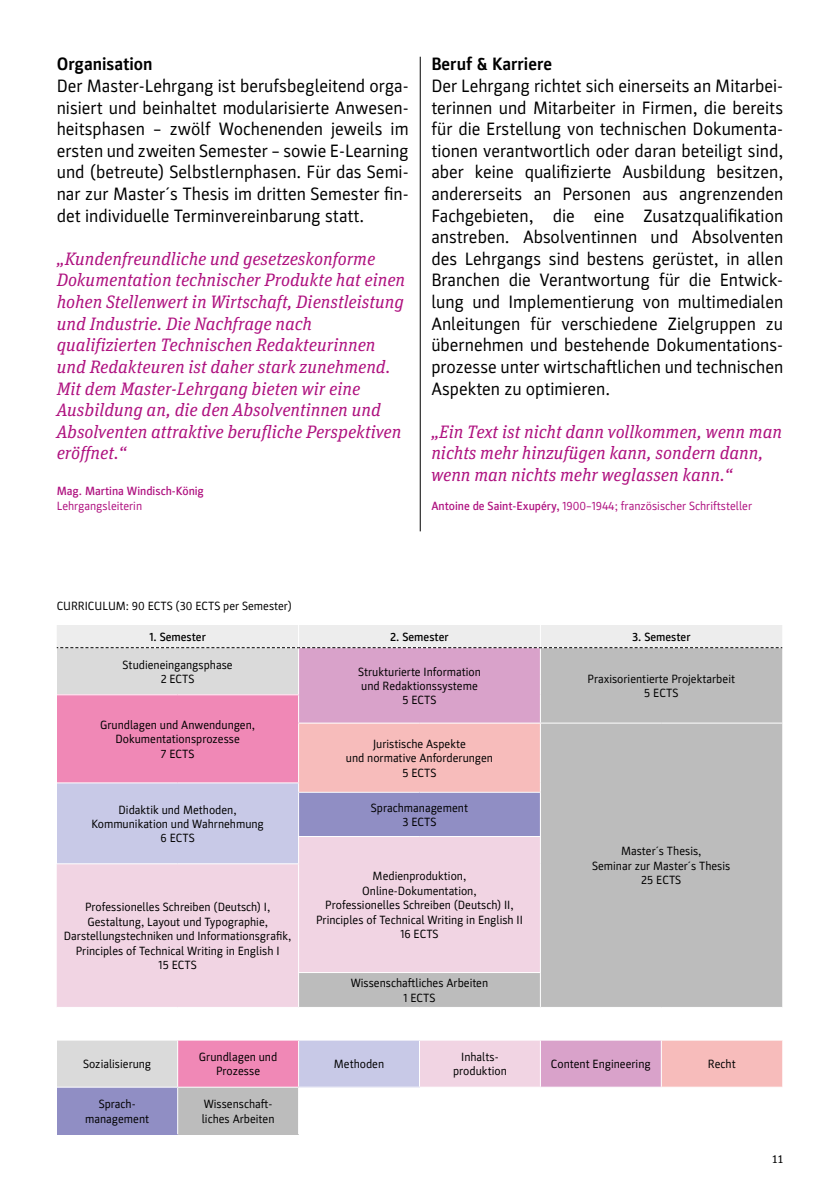
<style>
.page{position:relative;width:840px;height:1191px;background:#fff}
.page>*{position:absolute;margin:0;border:0;box-sizing:border-box;transform-origin:0 0}
.t1{font:18px/21.6px "Parka";color:#000;text-align:justify}
.t2{font:italic 18px/21.6px "Unit Slab OT";color:#af1280}
.t3{font:700 18px "Parka";color:#000}
.t4{font:12px/14.4px "Parka";color:#000;text-align:center}
.t5{font:12px "Parka";color:#af1280}
.t6{font:500 12px "Parka";color:#000}
.t7{font:500 12px "Parka";color:#af1280}
.t8{font:12px "Unit Slab OT";color:#000}
.s1{font-weight:500}
</style>
<div class="page">
<div style="left:57px;top:647px;width:241px;height:48px;background:#dadada"></div>
<svg style="left:299px;top:648px;width:482px;height:74px;background:#caafc2"></svg>
<div style="left:57px;top:695px;width:241px;height:88px;background:#f088b6"></div>
<svg style="left:299px;top:723px;width:482px;height:363px;background:#cfbfc1"></svg>
<div style="left:57px;top:783px;width:241px;height:80px;background:#c8c9e7"></div>
<div style="left:298px;top:792px;width:242px;height:44px;background:#908ec4"></div>
<div style="left:298px;top:836px;width:242px;height:136px;background:#f1d4e3"></div>
<svg style="left:57px;top:864px;width:482px;height:222px;fill:#f1d4e3"></svg>
<div style="left:57px;top:1040px;width:120px;height:47px;background:#dadada"></div>
<div style="left:177px;top:1040px;width:121px;height:47px;background:#f088b6"></div>
<div style="left:298px;top:1040px;width:121px;height:47px;background:#c8c9e7"></div>
<div style="left:57px;top:1087px;width:120px;height:47px;background:#908ec4"></div>
<div style="left:177px;top:1087px;width:121px;height:47px;background:#bcbcbc"></div>
<hr style="left:539px;top:648px;width:1px;height:47px;background:#fff">
<svg style="left:539px;top:695px;width:1px;height:27px"></svg>
<hr style="left:57px;top:694px;width:120px;height:1px;background:#fff">
<hr style="left:177px;top:694px;width:122px;height:1px;background:#fff">
<hr style="left:539px;top:723px;width:1px;height:60px;background:#fff">
<hr style="left:57px;top:782px;width:120px;height:1px;background:#fff">
<hr style="left:177px;top:782px;width:122px;height:1px;background:#fff">
<hr style="left:298px;top:792px;width:121px;height:1px;background:#fff">
<hr style="left:298px;top:793px;width:1px;height:43px;background:#fff">
<hr style="left:419px;top:792px;width:121px;height:1px;background:#fff">
<hr style="left:539px;top:793px;width:1px;height:43px;background:#fff">
<hr style="left:298px;top:836px;width:121px;height:1px;background:#fff">
<svg style="left:298px;top:837px;width:1px;height:26px"></svg>
<hr style="left:419px;top:836px;width:121px;height:1px;background:#fff">
<hr style="left:539px;top:863px;width:1px;height:109px;background:#fff">
<hr style="left:177px;top:863px;width:122px;height:1px;background:#fff">
<hr style="left:298px;top:864px;width:1px;height:108px;background:#fff">
<hr style="left:298px;top:972px;width:121px;height:1px;background:#fff">
<hr style="left:298px;top:973px;width:1px;height:34px;background:#fff">
<hr style="left:419px;top:972px;width:121px;height:1px;background:#fff">
<hr style="left:539px;top:973px;width:1px;height:34px;background:#fff">
<hr style="left:57px;top:1007px;width:120px;height:1px;background:#fff">
<hr style="left:177px;top:1007px;width:121px;height:1px;background:#fff">
<hr style="left:177px;top:1008px;width:1px;height:31px;background:#fff">
<hr style="left:298px;top:1007px;width:121px;height:1px;background:#fff">
<hr style="left:298px;top:1008px;width:1px;height:31px;background:#fff">
<hr style="left:419px;top:1007px;width:121px;height:1px;background:#fff">
<hr style="left:419px;top:1008px;width:1px;height:31px;background:#fff">
<hr style="left:540px;top:1007px;width:121px;height:1px;background:#fff">
<hr style="left:539px;top:1008px;width:1px;height:31px;background:#fff">
<hr style="left:661px;top:1007px;width:120px;height:1px;background:#fff">
<hr style="left:660px;top:1008px;width:1px;height:31px;background:#fff">
<hr style="left:57px;top:1039px;width:120px;height:1px;background:#fff">
<hr style="left:177px;top:1039px;width:121px;height:1px;background:#fff">
<hr style="left:177px;top:1040px;width:1px;height:46px;background:#fff">
<hr style="left:298px;top:1039px;width:121px;height:1px;background:#fff">
<hr style="left:298px;top:1040px;width:1px;height:46px;background:#fff">
<hr style="left:419px;top:1039px;width:121px;height:1px;background:#fff">
<hr style="left:419px;top:1040px;width:1px;height:46px;background:#fff">
<hr style="left:540px;top:1039px;width:121px;height:1px;background:#fff">
<hr style="left:539px;top:1040px;width:1px;height:46px;background:#fff">
<hr style="left:661px;top:1039px;width:120px;height:1px;background:#fff">
<hr style="left:660px;top:1040px;width:1px;height:46px;background:#fff">
<hr style="left:57px;top:1086px;width:120px;height:1px;background:#fff">
<hr style="left:177px;top:1086px;width:121px;height:1px;background:#fff">
<hr style="left:177px;top:1087px;width:1px;height:47px;background:#fff">
<hr style="left:298px;top:1086px;width:121px;height:1px;background:#fff">
<div style="left:57px;top:625px;width:724px;height:23px;background:#ededed"></div>
<hr style="left:419px;top:57px;width:1px;height:474px;background:#000">
<p class="t3" style="left:57px;top:54px;width:97px">Organisation</p>
<p class="t1" style="left:57px;top:75px;width:353px">Der Master-Lehrgang ist berufsbegleitend orga&shy;nisiert und beinhaltet modularisierte Anwesen&shy;heitsphasen – zwölf Wochenenden jeweils im ersten und zweiten Semester – sowie E-Learning und (betreute) Selbstlernphasen. Für das Semi&shy;nar zur Master´s Thesis im dritten Semester fin&shy;det individuelle Terminvereinbarung statt.</p>
<p class="t2" style="left:57px;top:248px;width:350px">„Kundenfreundliche und gesetzeskonforme Dokumentation technischer Produkte hat einen hohen Stellenwert in Wirtschaft, Dienstleistung und Industrie. Die Nachfrage nach qualifizierten Technischen Redakteurinnen und Redakteuren ist daher stark zunehmend.<br>Mit dem Master-Lehrgang bieten wir eine Ausbildung an, die den Absolventinnen und Absolventen attraktive berufliche Perspektiven eröffnet.“</p>
<p class="t7" style="left:57px;top:484px;width:149px">Mag. Martina Windisch-König</p>
<p class="t5" style="left:57px;top:499px;width:87px">Lehrgangsleiterin</p>
<p class="t3" style="left:431px;top:54px;width:122px">Beruf &amp; Karriere</p>
<p class="t1" style="left:431px;top:75px;width:353px">Der Lehrgang richtet sich einerseits an Mitarbei&shy;terinnen und Mitarbeiter in Firmen, die bereits für die Erstellung von technischen Dokumenta&shy;tionen verantwortlich oder daran beteiligt sind, aber keine qualifizierte Ausbildung besitzen, andererseits an Personen aus angrenzenden Fachgebieten, die eine Zusatzqualifikation anstreben. Absolventinnen und Absolventen des Lehrgangs sind bestens gerüstet, in allen Branchen die Verantwortung für die Entwick&shy;lung und Implementierung von multimedialen Anleitungen für verschiedene Zielgruppen zu übernehmen und bestehende Dokumentations&shy;prozesse unter wirtschaftlichen und technischen Aspekten zu optimieren.</p>
<p class="t2" style="left:431px;top:420px;width:352px">„Ein Text ist nicht dann vollkommen, wenn man nichts mehr hinzufügen kann, sondern dann, wenn man nichts mehr weglassen kann.“</p>
<p class="t5" style="left:431px;top:499px;width:322px"><span class="s1">Antoine de Saint-Exupéry,</span> 1900–1944; französischer Schriftsteller</p>
<p class="t4" style="left:57px;top:598px;width:237px">CURRICULUM: 90 ECTS (30 ECTS per Semester)</p>
<p class="t6" style="left:149px;top:630px;width:58px">1. Semester</p>
<p class="t6" style="left:390px;top:630px;width:60px">2. Semester</p>
<p class="t6" style="left:631px;top:630px;width:60px">3. Semester</p>
<p class="t4" style="left:123px;top:657px;width:111px">Studieneingangsphase<br>2 ECTS</p>
<p class="t4" style="left:358px;top:664px;width:124px">Strukturierte Information und Redaktionssysteme<br>5 ECTS</p>
<p class="t4" style="left:587px;top:671px;width:149px">Praxisorientierte Projektarbeit<br>5 ECTS</p>
<p class="t4" style="left:100px;top:717px;width:156px">Grundlagen und Anwendungen,<br>Dokumentationsprozesse<br>7 ECTS</p>
<p class="t4" style="left:345px;top:736px;width:149px">Juristische Aspekte<br>und normative Anforderungen<br>5 ECTS</p>
<p class="t4" style="left:91px;top:802px;width:174px">Didaktik und Methoden,<br>Kommunikation und Wahrnehmung<br>6 ECTS</p>
<p class="t4" style="left:371px;top:800px;width:99px">Sprachmanagement<br>3 ECTS</p>
<p class="t4" style="left:316px;top:869px;width:208px">Medienproduktion,<br>Online-Dokumentation,<br>Professionelles Schreiben (Deutsch) II,<br>Principles of Technical Writing in English II<br>16 ECTS</p>
<p class="t4" style="left:64px;top:900px;width:229px">Professionelles Schreiben (Deutsch) I, Gestaltung, Layout und Typographie, Darstellungstechniken und Informationsgrafik, Principles of Technical Writing in English I<br>15 ECTS</p>
<p class="t4" style="left:350px;top:976px;width:139px">Wissenschaftliches Arbeiten<br>1 ECTS</p>
<p class="t4" style="left:592px;top:844px;width:140px">Master´s Thesis,<br>Seminar zur Master´s Thesis<br>25 ECTS</p>
<p class="t4" style="left:83px;top:1057px;width:70px">Sozialisierung</p>
<p class="t4" style="left:199px;top:1049px;width:80px">Grundlagen und<br>Prozesse</p>
<p class="t4" style="left:333px;top:1057px;width:52px">Methoden</p>
<p class="t4" style="left:453px;top:1049px;width:55px">Inhalts&shy;produktion</p>
<p class="t4" style="left:550px;top:1057px;width:101px">Content Engineering</p>
<p class="t4" style="left:707px;top:1057px;width:29px">Recht</p>
<p class="t4" style="left:85px;top:1096px;width:65px">Sprach&shy;management</p>
<p class="t4" style="left:202px;top:1096px;width:74px;text-align:left">Wissenschaft&shy;liches Arbeiten</p>
<p class="t8" style="left:771px;top:1150px;width:12px">11</p>
</div>
